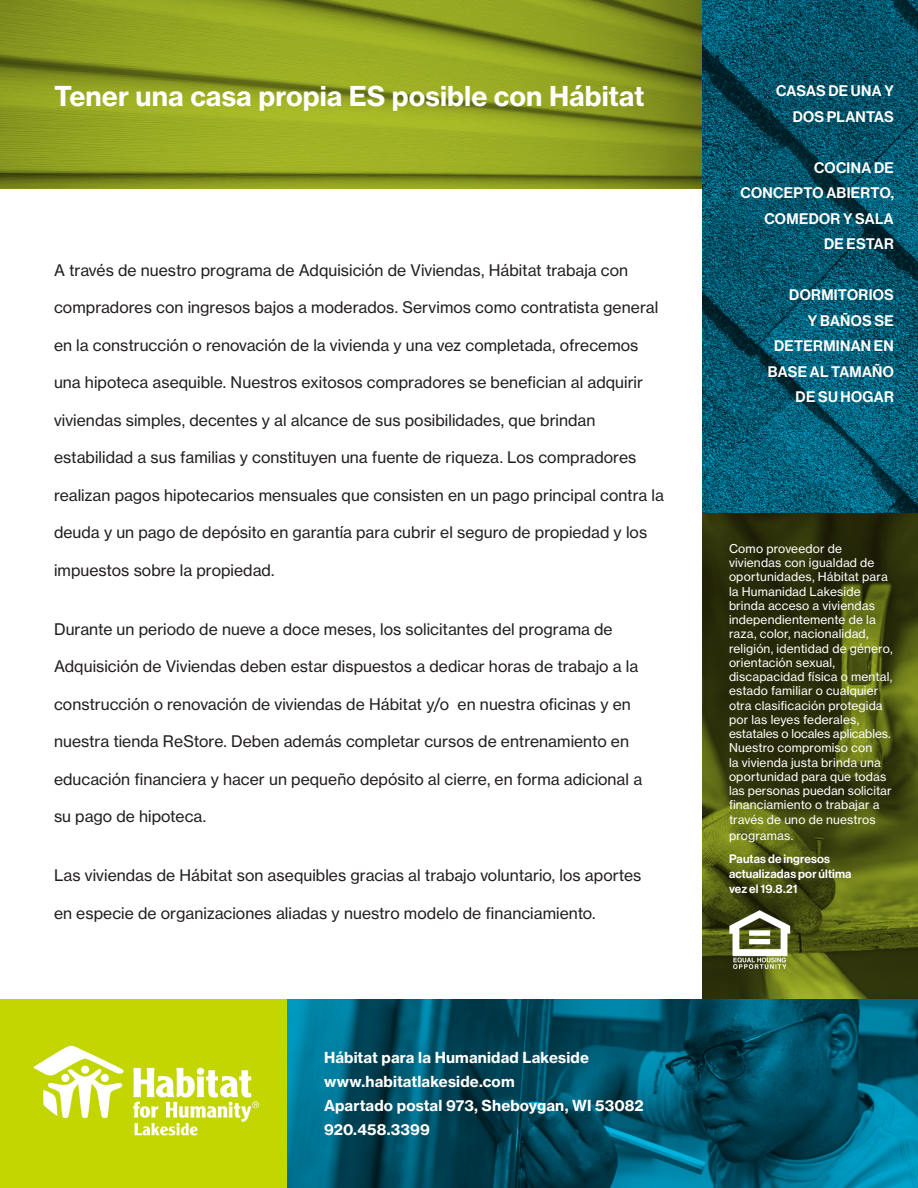
<style>
.page{position:relative;width:918px;height:1188px;background:#fff}
.page>*{position:absolute;margin:0;border:0;box-sizing:border-box;transform-origin:0 0}
.t1{font:27px "N Haas Grotesk TX Pro 75 Bd";color:#fff}
.t2{font:15.75px "N Haas Grotesk TX Pro 55 Rg";letter-spacing:.005em;color:#231f20}
.t3{font:15px/25.5px "N Haas Grotesk DS Pro 65 Md";letter-spacing:.02em;color:#fff;text-align:right}
.t4{font:15px "N Haas Grotesk TX Pro 75 Bd";letter-spacing:.01em;color:#fff}
.t5{font:12px/14.2px "N Haas Grotesk TX Pro 55 Rg";letter-spacing:.015em;color:#fff}
.t6{font:12px/15px "N Haas Grotesk DS Pro 65 Md";letter-spacing:.015em;color:#fff}
</style>
<div class="page">
<svg style="left:702px;top:513px;width:216px;height:486px;background:#40460e"></svg>
<img style="left:729px;top:907px;width:61px;height:65px">
<svg style="left:0;top:0;width:702px;height:189px;background:#8d9c20"></svg>
<svg style="left:702px;top:0;width:216px;height:513px;background:#00556c"></svg>
<svg style="left:286px;top:999px;width:632px;height:189px;background:#00556b"></svg>
<img style="left:0;top:999px;width:286px;height:189px">
<p class="t1" style="left:54px;top:79px;width:592px">Tener una casa propia ES posible con Hábitat</p>
<p class="t3" style="left:776px;top:78px;width:119px">CASAS DE UNA Y<br>DOS PLANTAS</p>
<p class="t3" style="left:741px;top:155px;width:155px">COCINA DE<br>CONCEPTO ABIERTO,<br>COMEDOR Y SALA<br>DE ESTAR</p>
<p class="t3" style="left:768px;top:282px;width:127px">DORMITORIOS<br>Y BAÑOS SE<br>DETERMINAN EN<br>BASE AL TAMAÑO<br>DE SU HOGAR</p>
<p class="t2" style="left:54px;top:260px;width:576px">A través de nuestro programa de Adquisición de Viviendas, Hábitat trabaja con</p>
<p class="t2" style="left:54px;top:298px;width:606px">compradores con ingresos bajos a moderados. Servimos como contratista general</p>
<p class="t2" style="left:54px;top:335px;width:586px">en la construcción o renovación de la vivienda y una vez completada, ofrecemos</p>
<p class="t2" style="left:54px;top:373px;width:591px">una hipoteca asequible. Nuestros exitosos compradores se benefician al adquirir</p>
<p class="t2" style="left:54px;top:410px;width:543px">viviendas simples, decentes y al alcance de sus posibilidades, que brindan</p>
<p class="t2" style="left:54px;top:448px;width:584px">estabilidad a sus familias y constituyen una fuente de riqueza. Los compradores</p>
<p class="t2" style="left:54px;top:485px;width:611px">realizan pagos hipotecarios mensuales que consisten en un pago principal contra la</p>
<p class="t2" style="left:54px;top:523px;width:595px">deuda y un pago de depósito en garantía para cubrir el seguro de propiedad y los</p>
<p class="t2" style="left:54px;top:560px;width:222px">impuestos sobre la propiedad.</p>
<p class="t5" style="left:729px;top:541px;width:165px">Como proveedor de viviendas con igualdad de oportunidades, Hábitat para la Humanidad Lakeside brinda acceso a viviendas independientemente de la raza, color, nacionalidad, religión, identidad de género, orientación sexual, discapacidad física o mental, estado familiar o cualquier otra clasificación protegida por las leyes federales, estatales o locales aplicables.<br>Nuestro compromiso con<br>la vivienda justa brinda una oportunidad para que todas las personas puedan solicitar financiamiento o trabajar a través de uno de nuestros</p>
<p class="t5" style="left:729px;top:829px;width:66px">programas.</p>
<p class="t6" style="left:729px;top:851px;width:124px">Pautas de ingresos actualizadas por última vez el 19.8.21</p>
<p class="t2" style="left:54px;top:619px;width:560px">Durante un periodo de nueve a doce meses, los solicitantes del programa de</p>
<p class="t2" style="left:54px;top:657px;width:586px">Adquisición de Viviendas deben estar dispuestos a dedicar horas de trabajo a la</p>
<p class="t2" style="left:54px;top:694px;width:578px">construcción o renovación de viviendas de Hábitat y/o en nuestra oficinas y en</p>
<p class="t2" style="left:54px;top:732px;width:577px">nuestra tienda ReStore. Deben además completar cursos de entrenamiento en</p>
<p class="t2" style="left:54px;top:769px;width:590px">educación financiera y hacer un pequeño depósito al cierre, en forma adicional a</p>
<p class="t2" style="left:54px;top:807px;width:154px">su pago de hipoteca.</p>
<p class="t2" style="left:54px;top:866px;width:589px">Las viviendas de Hábitat son asequibles gracias al trabajo voluntario, los aportes</p>
<p class="t2" style="left:54px;top:903px;width:543px">en especie de organizaciones aliadas y nuestro modelo de financiamiento.</p>
<p class="t4" style="left:324px;top:1048px;width:267px">Hábitat para la Humanidad Lakeside</p>
<p class="t4" style="left:324px;top:1072px;width:192px">www.habitatlakeside.com</p>
<p class="t4" style="left:324px;top:1096px;width:321px">Apartado postal 973, Sheboygan, WI 53082</p>
<p class="t4" style="left:324px;top:1120px;width:107px">920.458.3399</p>
</div>
